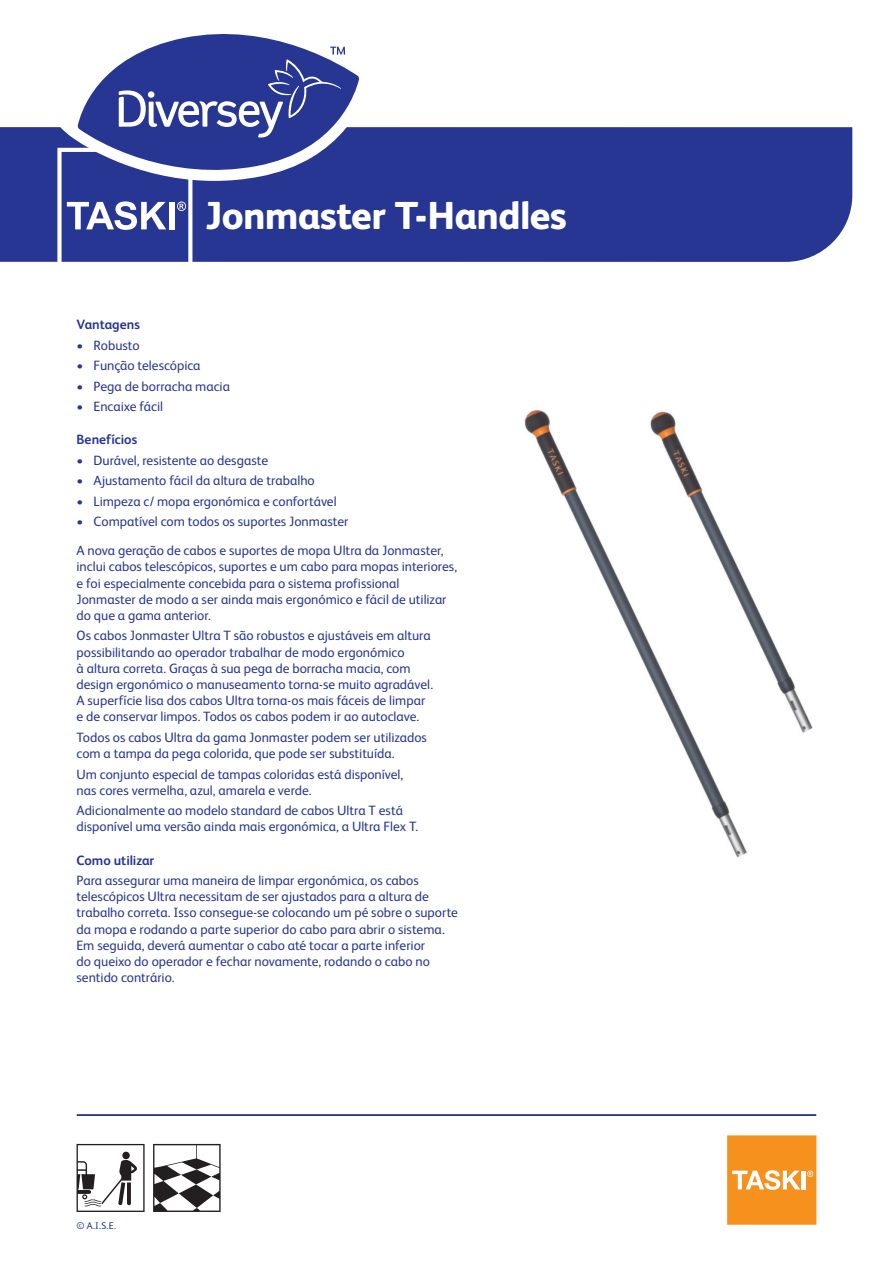
<style>
.page{position:relative;width:893px;height:1263px;background:#fff}
.page>*{position:absolute;margin:0;border:0;box-sizing:border-box;transform-origin:0 0}
.t1{font:800 39px "FS Albert Pro";letter-spacing:-.015em;color:#fff}
.t2{font:13.5px/16.2px "FS Albert Pro";color:#263692}
.t3{font:700 13.5px "FS Albert Pro";letter-spacing:-.005em;color:#263692}
.t4{font:9.75px "FS Albert Pro";color:#263692}
</style>
<div class="page">
<div style="left:0;top:127px;width:852px;height:135px;background:#263692"></div>
<svg style="left:57px;top:148px;width:135px;height:114px;background:#4e5ba6"></svg>
<div style="left:169px;top:202px;width:6px;height:27px;background:#fff"></div>
<svg style="left:727px;top:1135px;width:89px;height:90px;background:#f69c34"></svg>
<hr style="left:77px;top:1114px;width:739px;height:2px;background:#263692">
<img style="left:524px;top:410px;width:289px;height:448px">
<svg style="left:77px;top:1144px;width:68px;height:68px"></svg>
<svg style="left:153px;top:1144px;width:68px;height:68px"></svg>
<svg style="left:58px;top:78px;width:316px;height:103px"></svg>
<svg style="left:78px;top:34px;width:281px;height:148px;fill:#263692"></svg>
<svg style="left:119px;top:47px;width:226px;height:91px;background:#4a58a4"></svg>
<h1 class="t1" style="left:205px;top:185px;width:363px">Jonmaster T-Handles</h1>
<p class="t3" style="left:77px;top:315px;width:65px">Vantagens</p>
<p class="t2" style="left:77px;top:336px;width:65px">• Robusto</p>
<p class="t2" style="left:77px;top:356px;width:126px">• Função telescópica</p>
<p class="t2" style="left:77px;top:377px;width:155px">• Pega de borracha macia</p>
<p class="t2" style="left:77px;top:397px;width:88px">• Encaixe fácil</p>
<p class="t3" style="left:77px;top:430px;width:62px">Benefícios</p>
<p class="t2" style="left:77px;top:451px;width:193px">• Durável, resistente ao desgaste</p>
<p class="t2" style="left:77px;top:471px;width:240px">• Ajustamento fácil da altura de trabalho</p>
<p class="t2" style="left:77px;top:492px;width:262px">• Limpeza c/ mopa ergonómica e confortável</p>
<p class="t2" style="left:77px;top:506px;width:369px;line-height:29px">• Compatível com todos os suportes Jonmaster<br>A nova geração de cabos e suportes de mopa Ultra da Jonmaster,</p>
<p class="t2" style="left:77px;top:558px;width:382px">inclui cabos telescópicos, suportes e um cabo para mopas interiores, e foi especialmente concebida para o sistema profissional Jonmaster de modo a ser ainda mais ergonómico e fácil de utilizar do que a gama anterior.</p>
<p class="t2" style="left:77px;top:627px;width:358px">Os cabos Jonmaster Ultra T são robustos e ajustáveis em altura possibilitando ao operador trabalhar de modo ergonómico<br>à altura correta. Graças à sua pega de borracha macia, com design ergonómico o manuseamento torna-se muito agradável.<br>A superfície lisa dos cabos Ultra torna-os mais fáceis de limpar e de conservar limpos. Todos os cabos podem ir ao autoclave.</p>
<p class="t2" style="left:77px;top:728px;width:352px">Todos os cabos Ultra da gama Jonmaster podem ser utilizados com a tampa da pega colorida, que pode ser substituída.</p>
<p class="t2" style="left:77px;top:765px;width:328px">Um conjunto especial de tampas coloridas está disponível, nas cores vermelha, azul, amarela e verde.</p>
<p class="t2" style="left:77px;top:801px;width:343px">Adicionalmente ao modelo standard de cabos Ultra T está disponível uma versão ainda mais ergonómica, a Ultra Flex T.</p>
<p class="t3" style="left:77px;top:850px;width:79px">Como utilizar</p>
<p class="t2" style="left:77px;top:871px;width:383px">Para assegurar uma maneira de limpar ergonómica, os cabos telescópicos Ultra necessitam de ser ajustados para a altura de trabalho correta. Isso consegue-se colocando um pé sobre o suporte da mopa e rodando a parte superior do cabo para abrir o sistema.<br>Em seguida, deverá aumentar o cabo até tocar a parte inferior<br>do queixo do operador e fechar novamente, rodando o cabo no sentido contrário.</p>
<p class="t4" style="left:77px;top:1219px;width:41px">© A.I.S.E.</p>
</div>
